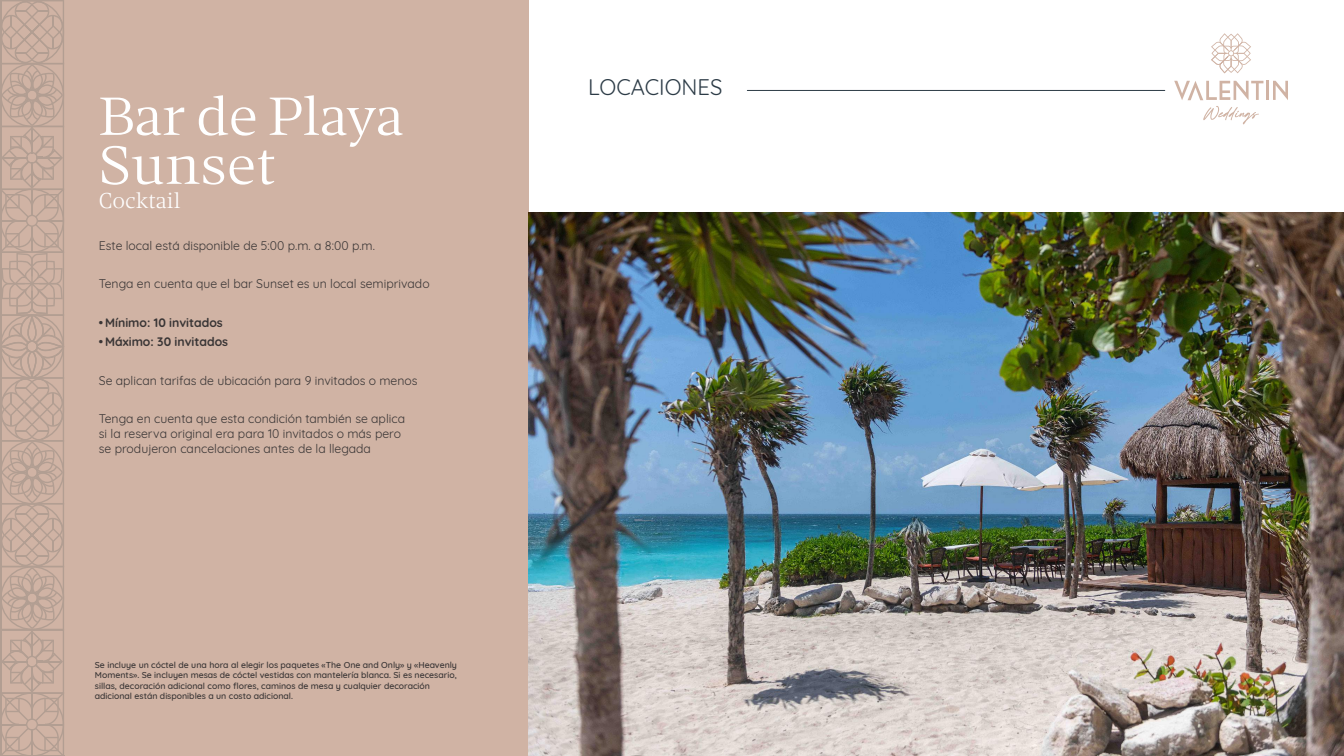
<style>
.page{position:relative;width:1344px;height:756px;background:#fff}
.page>*{position:absolute;margin:0;border:0;box-sizing:border-box;transform-origin:0 0}
.t1{font:52.5px/49px "Corsario VF";color:#fff}
.t2{font:22.01px "Quicksand";color:#2c3b46}
.t3{font:21px "Corsario VF";color:#fff}
.t4{font:12.25px/14.7px "Quicksand";color:#393535}
.t5{font:700 12.25px "Quicksand";color:#393535}
.t6{font:500 8.75px/10.5px "Quicksand";color:#393535}
</style>
<div class="page">
<hr style="left:747px;top:90px;width:418px;height:1px;background:#2c3b46">
<hr style="left:1266px;top:81px;width:3px;height:19px;background:#d0b3a4">
<svg style="left:1273px;top:81px;width:15px;height:19px"></svg>
<svg style="left:1174px;top:81px;width:89px;height:19px"></svg>
<svg style="left:1203px;top:106px;width:56px;height:18px"></svg>
<svg style="left:1211px;top:33px;width:40px;height:40px"></svg>
<div style="left:0;top:0;width:528px;height:756px;background:#d0b3a4"></div>
<svg style="left:0;top:0;width:64px;height:756px"></svg>
<img style="left:528px;top:212px;width:816px;height:544px">
<h1 class="t1" style="left:99px;top:93px;width:306px">Bar de Playa<br>Sunset</h1>
<h3 class="t3" style="left:99px;top:188px;width:83px">Cocktail</h3>
<p class="t4" style="left:99px;top:237px;width:278px">Este local está disponible de 5:00 p.m. a 8:00 p.m.</p>
<p class="t4" style="left:99px;top:275px;width:332px">Tenga en cuenta que el bar Sunset es un local semiprivado</p>
<p class="t5" style="left:99px;top:312px;width:126px">• Mínimo: 10 invitados</p>
<p class="t5" style="left:99px;top:332px;width:131px">• Máximo: 30 invitados</p>
<p class="t4" style="left:99px;top:372px;width:320px">Se aplican tarifas de ubicación para 9 invitados o menos</p>
<p class="t4" style="left:99px;top:410px;width:308px">Tenga en cuenta que esta condición también se aplica si la reserva original era para 10 invitados o más pero se produjeron cancelaciones antes de la llegada</p>
<p class="t6" style="left:95px;top:659px;width:364px">Se incluye un cóctel de una hora al elegir los paquetes «The One and Only» y «Heavenly Moments». Se incluyen mesas de cóctel vestidas con mantelería blanca. Si es necesario, sillas, decoración adicional como flores, caminos de mesa y cualquier decoración adicional están disponibles a un costo adicional.</p>
<h2 class="t2" style="left:588px;top:70px;width:136px">LOCACIONES</h2>
</div>
